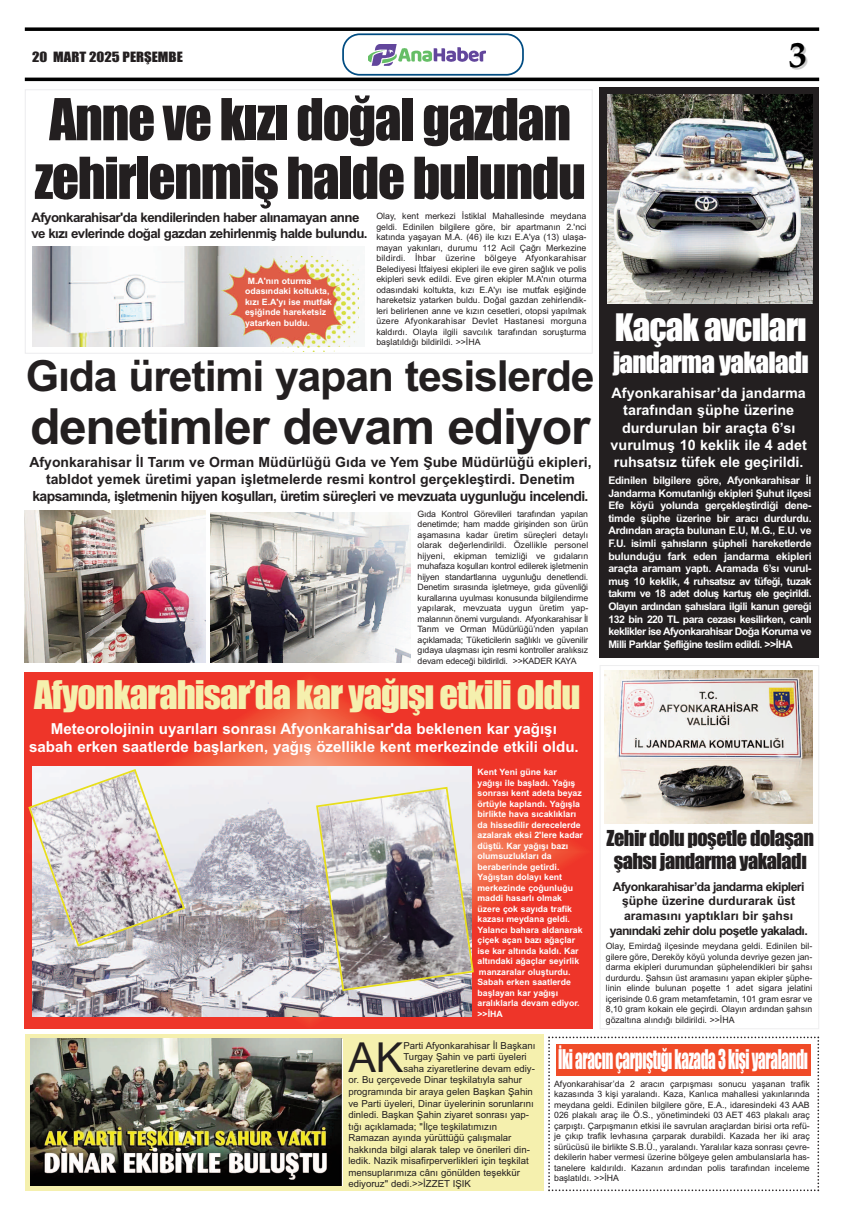
<style>
.page{position:relative;width:844px;height:1216px;background:#fff}
.page>*{position:absolute;margin:0;border:0;box-sizing:border-box;transform-origin:0 0}
.t1{font:53.38px/58.6px "Impact";letter-spacing:-.025em;color:#231f20}
.t2{font:700 49.88px "Arial";letter-spacing:-.03em;color:#231f20}
.t3{font:700 42.88px "Arial";letter-spacing:-.03em;color:#231f20}
.t4{font:41.3px "Arial";color:#231f20}
.t5{font:700 36.57px "Palatino";color:#000}
.t6{font:36.49px "Impact";letter-spacing:-.025em;color:#f5f0ae}
.t7{font:35px "Impact";letter-spacing:-.025em;color:#fff}
.t8{font:27.12px "Impact";letter-spacing:-.025em;color:#fff}
.t9{font:25.11px "Impact";letter-spacing:-.025em;color:#fff;scale:.6 1}
.t10{font:20.3px/23.1px "Impact";letter-spacing:-.025em;color:#231f20;text-align:center}
.t11{font:700 15.14px/18.1px "Arial";color:#fff;text-align:center}
.t12{font:700 14.35px/17.2px "Arial";color:#fff;text-align:center}
.t13{font:700 14px/16.8px "Arial";color:#231f20;text-align:center}
.t14{font:700 13.12px/15.8px "Arial";letter-spacing:-.045em;color:#231f20}
.t15{font:13.12px "Impact";color:#231f20;scale:1.13 1}
.t16{font:700 12.25px/14.7px "Arial";letter-spacing:-.05em;color:#231f20;text-align:center}
.t17{font:700 10.5px/12.6px "Arial";letter-spacing:-.05em;color:#fff;text-align:justify}
.t18{font:9.62px "Arial";color:#231f20}
.t19{font:8.75px/10.5px "Arial";color:#231f20;text-align:justify}
.t20{font:700 8.75px/10.5px "Arial";color:#fff}
</style>
<div class="page">
<svg style="left:342px;top:33px;width:181px;height:43px"></svg>
<img style="left:369px;top:41px;width:116px;height:26px">
<svg style="left:25px;top:27px;width:794px;height:4px;background:#1f1f1f"></svg>
<hr style="left:25px;top:78px;width:794px;height:3px;background:#000">
<div style="left:25px;top:89px;width:567px;height:264px;border:1px solid #ececee"></div>
<img style="left:32px;top:247px;width:327px;height:99px">
<img style="left:215px;top:256px;width:143px;height:96px">
<img style="left:25px;top:510px;width:181px;height:152px">
<img style="left:210px;top:512px;width:200px;height:150px">
<div style="left:599px;top:88px;width:220px;height:569px;background:#231f20"></div>
<img style="left:607px;top:94px;width:205px;height:210px">
<div style="left:599px;top:665px;width:220px;height:364px;border:1px solid #eeeeef"></div>
<img style="left:604px;top:670px;width:208px;height:153px">
<svg style="left:548px;top:1036px;width:271px;height:155px"></svg>
<div style="left:556px;top:1044px;width:254px;height:31px;background:#f04b28"></div>
<svg style="left:25px;top:672px;width:567px;height:356px;background:#ee3f2f"></svg>
<img style="left:33px;top:766px;width:438px;height:250px">
<img style="left:315px;top:785px;width:159px;height:207px">
<svg style="left:27px;top:767px;width:159px;height:180px"></svg>
<div style="left:25px;top:1034px;width:518px;height:157px;background:#f5f0ae"></div>
<img style="left:30px;top:1038px;width:312px;height:147px">
<h3 class="t15" style="left:32px;top:50px;width:135px">20 MART 2025 PERŞEMBE</h3>
<h3 class="t5" style="left:788px;top:33px;width:20px">3</h3>
<h1 class="t1" style="left:35px;top:92px;width:552px">Anne ve kızı doğal gazdan zehirlenmiş halde bulundu</h1>
<h3 class="t14" style="left:31px;top:210px;width:338px">Afyonkarahisar'da kendilerinden haber alınamayan anne ve kızı evlerinde doğal gazdan zehirlenmiş halde bulundu.</h3>
<p class="t19" style="left:376px;top:211px;width:211px">Olay, kent merkezi İstiklal Mahallesinde meydana geldi. Edinilen bilgilere göre, bir apartmanın 2.'nci katında yaşayan M.A. (46) ile kızı E.A'ya (13) ulaşa&shy;mayan yakınları, durumu 112 Acil Çağrı Merkezine bildirdi. İhbar üzerine bölgeye Afyonkarahisar Belediyesi İtfaiyesi ekipleri ile eve giren sağlık ve polis ekipleri sevk edildi. Eve giren ekipler M.A'nın oturma odasındaki koltukta, kızı E.A'yı ise mutfak eşiğinde hareketsiz yatarken buldu. Doğal gazdan zehirlendik&shy;leri belirlenen anne ve kızın cesetleri, otopsi yapılmak üzere Afyonkarahisar Devlet Hastanesi morguna kaldırdı. Olayla ilgili savcılık tarafından soruşturma başlatıldığı bildirildi. &gt;&gt;İHA</p>
<p class="t20" style="left:245px;top:276px;width:88px;text-indent:3px">M.A'nın oturma odasındaki koltukta, kızı E.A'yı ise mutfak eşiğinde hareketsiz yatarken buldu.</p>
<h3 class="t3" style="left:26px;top:351px;width:570px">Gıda üretimi yapan tesislerde</h3>
<h2 class="t2" style="left:30px;top:397px;width:561px">denetimler devam ediyor</h2>
<p class="t13" style="left:29px;top:454px;width:563px">Afyonkarahisar İl Tarım ve Orman Müdürlüğü Gıda ve Yem Şube Müdürlüğü ekipleri, tabldot yemek üretimi yapan işletmelerde resmi kontrol gerçekleştirdi. Denetim kapsamında, işletmenin hijyen koşulları, üretim süreçleri ve mevzuata uygunluğu incelendi.</p>
<p class="t19" style="left:417px;top:508px;width:172px">Gıda Kontrol Görevlileri tarafından yapılan denetimde; ham madde girişinden son ürün aşamasına kadar üretim süreçleri detaylı olarak değerlendirildi. Özellikle personel hijyeni, ekipman temizliği ve gıdaların muhafaza koşulları kontrol edilerek işletmenin hijyen standartlarına uygunluğu denetlendi.<br>Denetim sırasında işletmeye, gıda güvenliği kurallarına uyulması konusunda bilgilendirme yapılarak, mevzuata uygun üretim yap&shy;malarının önemi vurgulandı. Afyonkarahisar İl Tarım ve Orman Müdürlüğü’nden yapılan açıklamada; Tüketicilerin sağlıklı ve güvenilir gıdaya ulaşması için resmi kontroller aralıksız devam edeceği bildirildi. &gt;&gt;KADER KAYA</p>
<h3 class="t7" style="left:614px;top:309px;width:193px">Kaçak avcıları</h3>
<h3 class="t8" style="left:612px;top:347px;width:198px">jandarma yakaladı</h3>
<h3 class="t12" style="left:610px;top:384px;width:198px">Afyonkarahisar’da jandarma tarafından şüphe üzerine durdurulan bir araçta 6’sı vurulmuş 10 keklik ile 4 adet ruhsatsız tüfek ele geçirildi.</h3>
<p class="t17" style="left:608px;top:474px;width:205px">Edinilen bilgilere göre, Afyonkarahisar İl Jandarma Komutanlığı ekipleri Şuhut ilçesi Efe köyü yolunda gerçekleştirdiği dene&shy;timde şüphe üzerine bir aracı durdurdu.<br>Ardından araçta bulunan E.U, M.G., E.U. ve F.U. isimli şahısların şüpheli hareketlerde bulunduğu fark eden jandarma ekipleri araçta aramam yaptı. Aramada 6’sı vurul&shy;muş 10 keklik, 4 ruhsatsız av tüfeği, tuzak takımı ve 18 adet doluş kartuş ele geçirildi.<br>Olayın ardından şahıslara ilgili kanun gereği 132 bin 220 TL para cezası kesilirken, canlı keklikler ise Afyonkarahisar Doğa Koruma ve Milli Parklar Şefliğine teslim edildi. &gt;&gt;İHA</p>
<h3 class="t6" style="left:34px;top:675px;width:548px">Afyonkarahisar’da kar yağışı etkili oldu</h3>
<h3 class="t11" style="left:29px;top:719px;width:551px">Meteorolojinin uyarıları sonrası Afyonkarahisar'da beklenen kar yağışı sabah erken saatlerde başlarken, yağış özellikle kent merkezinde etkili oldu.</h3>
<p class="t20" style="left:477px;top:766px;width:107px">Kent Yeni güne kar yağışı ile başladı. Yağış sonrası kent adeta beyaz örtüyle kaplandı. Yağışla birlikte hava sıcaklıkları da hissedilir derecelerde azalarak eksi 2'lere kadar düştü. Kar yağışı bazı olumsuzlukları da beraberinde getirdi.<br>Yağıştan dolayı kent merkezinde çoğunluğu maddi hasarlı olmak üzere çok sayıda trafik kazası meydana geldi.<br>Yalancı bahara aldanarak çiçek açan bazı ağaçlar ise kar altında kaldı. Kar altındaki ağaçlar seyirlik manzaralar oluşturdu.<br>Sabah erken saatlerde başlayan kar yağışı aralıklarla devam ediyor. &gt;&gt;İHA</p>
<h3 class="t4" style="left:348px;top:1033px;width:57px">AK</h3>
<p class="t18" style="left:403px;top:1039px;width:133px">Parti Afyonkarahisar İl Başkanı</p>
<h3 class="t10" style="left:606px;top:827px;width:209px">Zehir dolu poşetle dolaşan şahsı jandarma yakaladı</h3>
<h3 class="t16" style="left:609px;top:878px;width:199px">Afyonkarahisar’da jandarma ekipleri şüphe üzerine durdurarak üst aramasını yaptıkları bir şahsı yanındaki zehir dolu poşetle yakaladı.</h3>
<p class="t19" style="left:605px;top:940px;width:208px">Olay, Emirdağ ilçesinde meydana geldi. Edinilen bil&shy;gilere göre, Dereköy köyü yolunda devriye gezen jan&shy;darma ekipleri durumundan şüphelendikleri bir şahsı durdurdu. Şahsın üst aramasını yapan ekipler şüphe&shy;linin elinde bulunan poşette 1 adet sigara jelatini içerisinde 0.6 gram metamfetamin, 101 gram esrar ve 8,10 gram kokain ele geçirdi. Olayın ardından şahsın gözaltına alındığı bildirildi. &gt;&gt;İHA</p>
<h3 class="t9" style="left:558px;top:1045px;width:418px">İki aracın çarpıştığı kazada 3 kişi yaralandı</h3>
<p class="t18" style="left:403px;top:1051px;width:125px">Turgay Şahin ve parti üyeleri</p>
<p class="t18" style="left:403px;top:1062px;width:133px">saha ziyaretlerine devam ediy-</p>
<p class="t18" style="left:348px;top:1074px;width:175px">or. Bu çerçevede Dinar teşkilatıyla sahur</p>
<p class="t18" style="left:348px;top:1086px;width:186px">programında bir araya gelen Başkan Şahin</p>
<p class="t18" style="left:348px;top:1097px;width:187px">ve Parti üyeleri, Dinar üyelerinin sorunlarını</p>
<p class="t18" style="left:348px;top:1109px;width:182px">dinledi. Başkan Şahin ziyaret sonrası yap-</p>
<p class="t18" style="left:348px;top:1120px;width:150px">tığı açıklamada; "İlçe teşkilatımızın</p>
<p class="t18" style="left:348px;top:1132px;width:164px">Ramazan ayında yürüttüğü çalışmalar</p>
<p class="t18" style="left:348px;top:1143px;width:183px">hakkında bilgi alarak talep ve önerileri din-</p>
<p class="t18" style="left:348px;top:1155px;width:182px">ledik. Nazik misafirperverlikleri için teşkilat</p>
<p class="t18" style="left:348px;top:1166px;width:173px">mensuplarımıza cânı gönülden teşekkür</p>
<p class="t18" style="left:348px;top:1178px;width:124px">ediyoruz" dedi.&gt;&gt;İZZET IŞIK</p>
<p class="t19" style="left:554px;top:1078px;width:257px">Afyonkarahisar’da 2 aracın çarpışması sonucu yaşanan trafik kazasında 3 kişi yaralandı. Kaza, Kanlıca mahallesi yakınlarında meydana geldi. Edinilen bilgilere göre, E.A., idaresindeki 43 AAB 026 plakalı araç ile Ö.S., yönetimindeki 03 AET 463 plakalı araç çarpıştı. Çarpışmanın etkisi ile savrulan araçlardan birisi orta refü&shy;je çıkıp trafik levhasına çarparak durabildi. Kazada her iki araç sürücüsü ile birlikte S.B.Ü., yaralandı. Yaralılar kaza sonrası çevre&shy;dekilerin haber vermesi üzerine bölgeye gelen ambulanslarla has&shy;tanelere kaldırıldı. Kazanın ardından polis tarafından inceleme başlatıldı. &gt;&gt;İHA</p>
</div>
